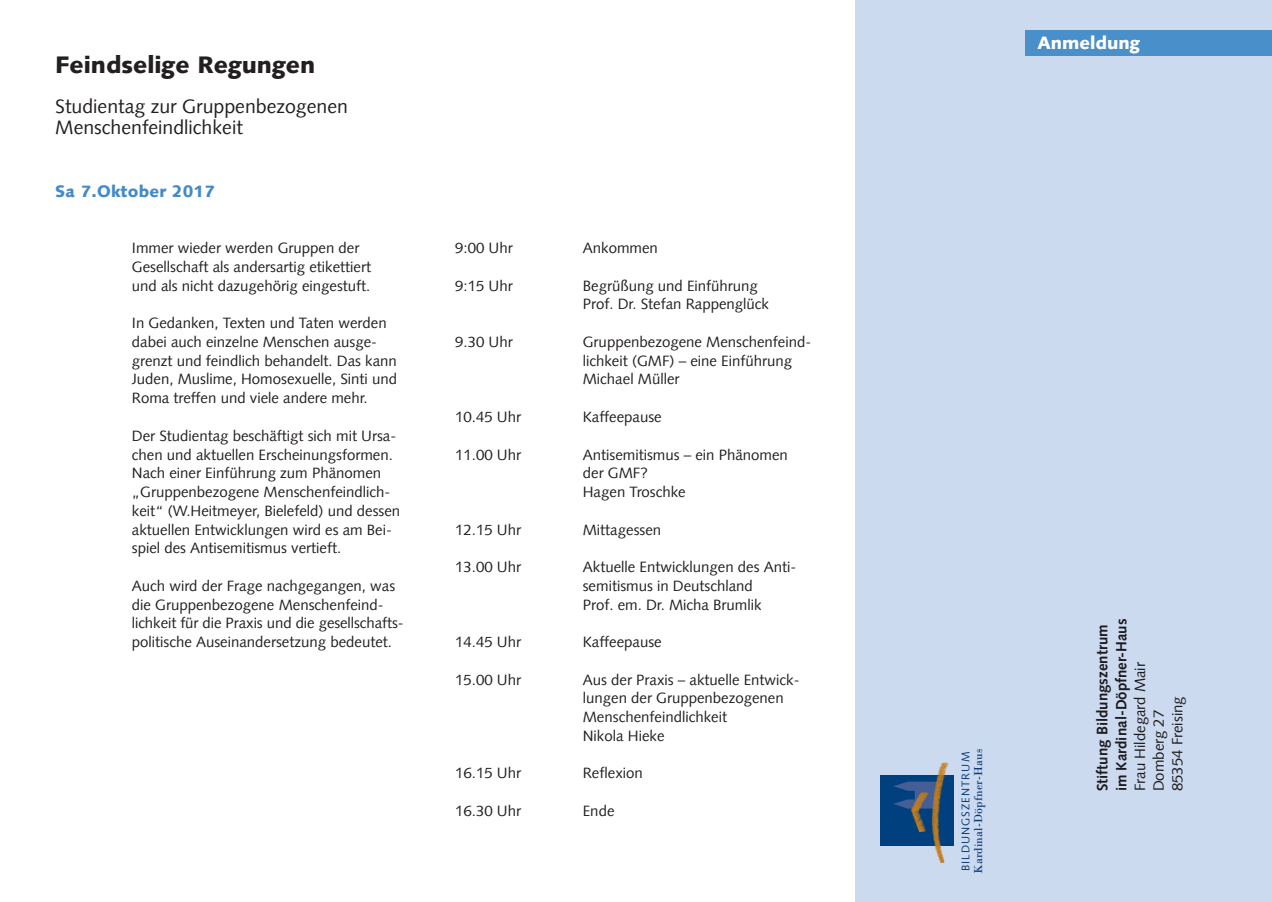
<style>
.page{position:relative;width:1272px;height:902px;background:#fff}
.page>*{position:absolute;margin:0;border:0;box-sizing:border-box;transform-origin:0 0}
.t1{font:900 24px "Syntax Com";color:#231f20}
.t2{font:19.5px/21px "Syntax Com";color:#231f20}
.t3{font:900 18px "Syntax Com";color:#fff}
.t4{font:900 16.5px "Syntax Com";letter-spacing:.01em;color:#438bc8}
.t5{font:15px/18.8px "Syntax Com";color:#231f20}
.t6{font:700 15px/18.8px "Syntax Com";color:#231f20}
.t7{font:12px "Bodoni";letter-spacing:.015em;color:#0c427e}
.t8{font:11.25px "Syntax Com";letter-spacing:.095em;color:#0c427e}
</style>
<div class="page">
<div style="left:855px;top:0;width:416px;height:901px;background:#ccdaef"></div>
<div style="left:1025px;top:30px;width:246px;height:25px;background:#438bc8"></div>
<h1 class="t1" style="left:55px;top:50px;width:261px">Feindselige Regungen</h1>
<h2 class="t2" style="left:55px;top:95px;width:294px">Studientag zur Gruppenbezogenen<br>Menschenfeindlichkeit</h2>
<p class="t4" style="left:55px;top:181px;width:161px">Sa 7.Oktober 2017</p>
<p class="t5" style="left:132px;top:238px;width:241px">I mmer wieder werden Gruppen der<br>Gesellschaft als andersartig etikettiert und als nicht dazugehörig eingestuft.</p>
<p class="t5" style="left:132px;top:313px;width:267px">I n Gedanken, Texten und Taten werden dabei auch einzelne Menschen ausge&shy;grenzt und feindlich behandelt. Das kann Juden, Muslime, Homosexuelle, Sinti und Roma treffen und viele andere mehr.</p>
<p class="t5" style="left:132px;top:426px;width:270px">Der Studientag beschäftigt sich mit U rsa&shy;chen und aktuellen Erscheinungsformen.<br>Nach einer Einführung zum Phänomen „Gruppenbezogene Menschenfeindlich&shy;keit“ (W.Heitmeyer, Bielefeld) und dessen aktuellen Entwicklungen wird es am Bei&shy;spiel des Antisemitismus vertieft.</p>
<p class="t5" style="left:132px;top:576px;width:273px">Auch wird der Frage nachgegangen, was die Gruppenbezogene Menschenfeind&shy;lichkeit für die Praxis und die gesellschafts&shy;politische Auseinandersetzung bedeutet.</p>
<p class="t5" style="left:455px;top:238px;width:59px">9:00 Uhr</p>
<p class="t5" style="left:583px;top:238px;width:77px">Ankommen</p>
<p class="t5" style="left:455px;top:276px;width:59px">9:15 Uhr</p>
<p class="t5" style="left:583px;top:276px;width:188px">Begrüßung und Einführung<br>Prof. Dr. Stefan Rappenglück</p>
<p class="t5" style="left:455px;top:332px;width:59px">9.30 Uhr</p>
<p class="t5" style="left:583px;top:332px;width:230px">Gruppenbezogene Menschenfeind&shy;lichkeit (GMF) – eine Einführung<br>Michael Müller</p>
<p class="t5" style="left:455px;top:407px;width:67px">10.45 Uhr</p>
<p class="t5" style="left:583px;top:407px;width:80px">Kaffeepause</p>
<p class="t5" style="left:455px;top:445px;width:67px">11.00 Uhr</p>
<p class="t5" style="left:583px;top:445px;width:207px">Antisemitismus – ein Phänomen der GMF?<br>Hagen Troschke</p>
<p class="t5" style="left:455px;top:520px;width:107px">12.15 Uhr M</p>
<p class="t5" style="left:597px;top:520px;width:66px">ittagessen</p>
<p class="t5" style="left:455px;top:557px;width:67px">13.00 Uhr</p>
<p class="t5" style="left:583px;top:557px;width:215px">Aktuelle Entwicklungen des Anti&shy;semitismus in Deutschland<br>Prof. em. Dr. Micha Brumlik</p>
<p class="t5" style="left:455px;top:632px;width:67px">14.45 Uhr</p>
<p class="t5" style="left:583px;top:632px;width:80px">Kaffeepause</p>
<p class="t5" style="left:455px;top:670px;width:67px">15.00 Uhr</p>
<p class="t5" style="left:583px;top:670px;width:218px">Aus der Praxis – aktuelle Entwick&shy;lungen der Gruppenbezogenen<br>Menschenfeindlichkeit<br>N ikola Hieke</p>
<p class="t5" style="left:455px;top:763px;width:67px">16.15 Uhr</p>
<p class="t5" style="left:583px;top:763px;width:62px">Reflexion</p>
<p class="t5" style="left:455px;top:801px;width:104px">16.30 Uhr E</p>
<p class="t5" style="left:590px;top:801px;width:26px">nde</p>
<p class="t3" style="left:1037px;top:32px;width:104px">Anmeldung</p>
<p class="t8" style="left:959px;top:871px;width:121px;rotate:-90deg">Bildungszentrum</p>
<p class="t7" style="left:971px;top:874px;width:127px;rotate:-90deg">Kardinal-Döpfner-Haus</p>
<p class="t6" style="left:1093px;top:791px;width:174px;rotate:-90deg">Stiftung Bildungszentrum im Kardinal-Döpfner-Haus</p>
<p class="t5" style="left:1130px;top:791px;width:131px;rotate:-90deg">Frau Hildegard Mair<br>Domberg 27<br>85354 Freising</p>
</div>
